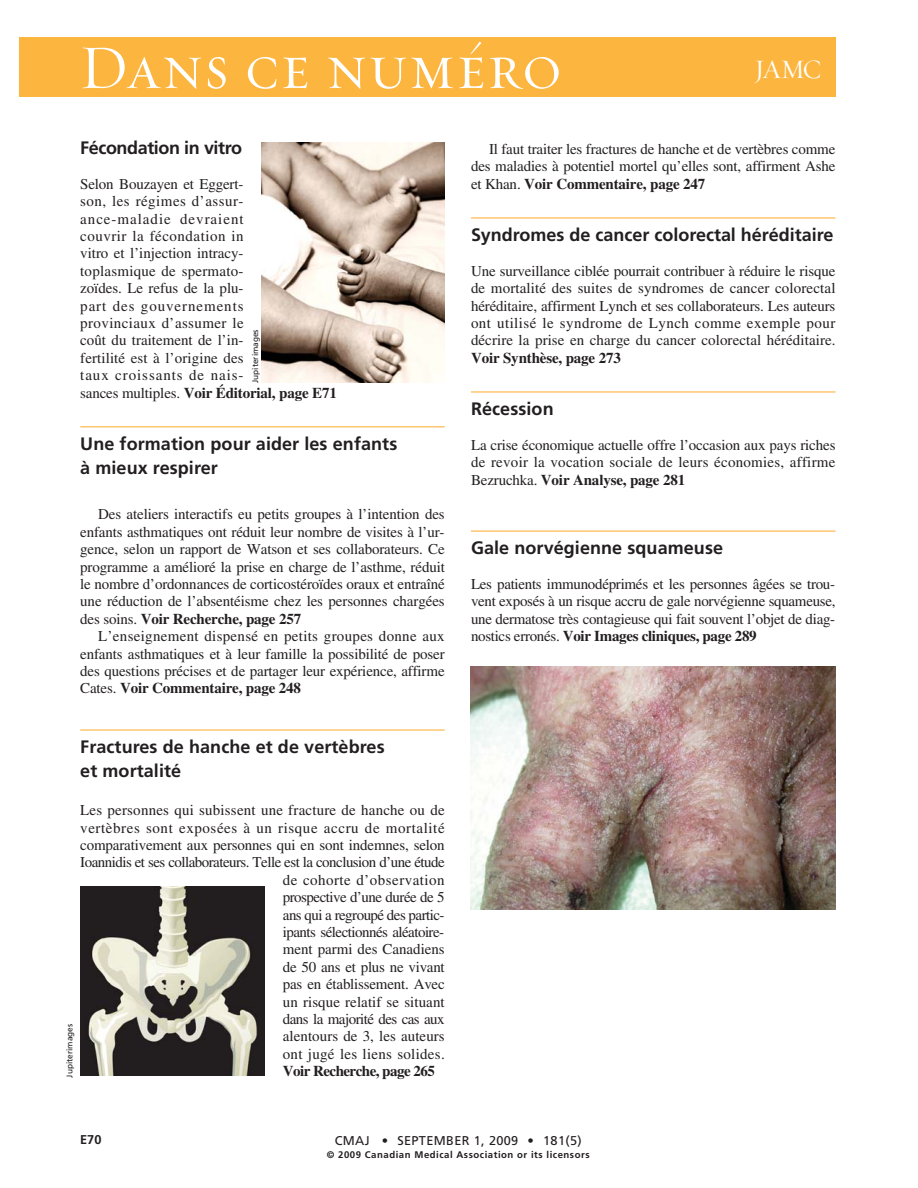
<style>
.page{position:relative;width:918px;height:1188px;background:#fff}
.page>*{position:absolute;margin:0;border:0;box-sizing:border-box;transform-origin:0 0}
.t1{font:63px "Requiem Display HTF Small Caps";letter-spacing:.025em;color:#fff}
.t2{font:27px "Requiem Display HTF Roman";color:#fff}
.t3{font:700 18px/24px "Frutiger";letter-spacing:.005em;color:#231f20}
.t4{font:700 18px "Frutiger";letter-spacing:-.025em;color:#231f20}
.t5{font:15px/17.4px "Times";letter-spacing:-.005em;color:#231f20;text-align:justify}
.t6{font:15px/17.4px "Times";letter-spacing:.015em;color:#231f20}
.t7{font:700 15px "Times";letter-spacing:-.035em;color:#231f20}
.t8{font:700 15px "Times";letter-spacing:-.01em;color:#231f20}
.t9{font:12.75px "Frutiger";letter-spacing:.025em;color:#231f20}
.t10{font:700 12.75px "Frutiger";color:#231f20}
.t11{font:700 9.6px "Frutiger";letter-spacing:.055em;color:#231f20}
.t12{font:8.25px "Frutiger";color:#231f20}
.s1{font-weight:700}
</style>
<div class="page">
<div style="left:20px;top:38px;width:816px;height:60px;background:#fcb53e"></div>
<hr style="left:80px;top:426px;width:365px;height:2px;background:#fec671">
<hr style="left:80px;top:729px;width:365px;height:2px;background:#fec671">
<hr style="left:471px;top:217px;width:365px;height:2px;background:#fec671">
<hr style="left:471px;top:391px;width:365px;height:2px;background:#fec671">
<hr style="left:471px;top:530px;width:365px;height:2px;background:#fec671">
<img style="left:262px;top:143px;width:183px;height:240px">
<img style="left:80px;top:886px;width:185px;height:190px">
<img style="left:471px;top:667px;width:364px;height:243px">
<h1 class="t1" style="left:79px;top:29px;width:484px">Dans ce numéro</h1>
<h2 class="t2" style="left:754px;top:59px;width:69px">JAMC</h2>
<p class="t4" style="left:80px;top:140px;width:163px">Fécondation in vitro</p>
<p class="t6" style="left:80px;top:176px;width:258px">Selon Bouzayen et Eggert-<br>son, les régimes d’assur&shy;ance-maladie devraient<br>couvrir la fécondation in<br>vitro et l’injection intracy-<br>toplasmique de spermato-<br>zoïdes. Le refus de la plu-<br>part des gouvernements<br>provinciaux d’assumer le<br>coût du traitement de l’in-<br>fertilité est à l’origine des<br>taux croissants de nais-<br>sances multiples. <span class="s1">Voir Éditorial, page E71</span></p>
<p class="t3" style="left:80px;top:433px;width:319px">Une formation pour aider les enfants à mieux respirer</p>
<p class="t5" style="left:80px;top:507px;width:366px;text-indent:18px">Des ateliers interactifs eu petits groupes à l’intention des enfants asthmatiques ont réduit leur nombre de visites à l’ur&shy;gence, selon un rapport de Watson et ses collaborateurs. Ce programme a amélioré la prise en charge de l’asthme, réduit le nombre d’ordonnances de corticostéroïdes oraux et entraîné une réduction de l’absentéisme chez les personnes chargées des soins. <span class="s1">Voir Recherche, page 257</span></p>
<p class="t5" style="left:80px;top:629px;width:366px;text-indent:18px">L’enseignement dispensé en petits groupes donne aux enfants asthmatiques et à leur famille la possibilité de poser des questions précises et de partager leur expérience, affirme Cates. <span class="s1">Voir Commentaire, page 248</span></p>
<p class="t12" style="left:252px;top:383px;width:55px;rotate:-90deg">Jupiterimages</p>
<p class="t3" style="left:80px;top:736px;width:306px">Fractures de hanche et de vertèbres et mortalité</p>
<p class="t5" style="left:80px;top:803px;width:366px;text-align:right">Les personnes qui subissent une fracture de hanche ou de vertèbres sont exposées à un risque accru de mortalité comparativement aux personnes qui en sont indemnes, selon Ioannidis et ses collaborateurs. Telle est la conclusion d’une étude de cohorte d’observation<br>prospective d’une durée de 5<br>ans qui a regroupé des partic-<br>ipants sélectionnés aléatoire-<br>ment parmi des Canadiens<br>de 50 ans et plus ne vivant<br>pas en établissement. Avec<br>un risque relatif se situant<br>dans la majorité des cas aux<br>alentours de 3, les auteurs<br>ont jugé les liens solides.</p>
<p class="t7" style="left:283px;top:1066px;width:153px">Voir Recherche, page 265</p>
<p class="t12" style="left:66px;top:1078px;width:55px;rotate:-90deg">Jupiterimages</p>
<p class="t5" style="left:471px;top:142px;width:366px;text-indent:18px">Il faut traiter les fractures de hanche et de vertèbres comme des maladies à potentiel mortel qu’elles sont, affirment Ashe et Khan. <span class="s1">Voir Commentaire, page 247</span></p>
<p class="t3" style="left:471px;top:224px;width:364px">Syndromes de cancer colorectal héréditaire</p>
<p class="t5" style="left:471px;top:263px;width:366px">Une surveillance ciblée pourrait contribuer à réduire le risque de mortalité des suites de syndromes de cancer colorectal héréditaire, affirment Lynch et ses collaborateurs. Les auteurs ont utilisé le syndrome de Lynch comme exemple pour décrire la prise en charge du cancer colorectal héréditaire.</p>
<p class="t8" style="left:471px;top:352px;width:151px">Voir Synthèse, page 273</p>
<p class="t3" style="left:471px;top:398px;width:84px">Récession</p>
<p class="t5" style="left:471px;top:437px;width:366px">La crise économique actuelle offre l’occasion aux pays riches de revoir la vocation sociale de leurs économies, affirme Bezruchka. <span class="s1">Voir Analyse, page 281</span></p>
<p class="t3" style="left:471px;top:538px;width:254px">Gale norvégienne squameuse</p>
<p class="t5" style="left:471px;top:577px;width:366px">Les patients immunodéprimés et les personnes âgées se trou&shy;vent exposés à un risque accru de gale norvégienne squameuse, une dermatose très contagieuse qui fait souvent l’objet de diag&shy;nostics erronés. <span class="s1">Voir Images cliniques, page 289</span></p>
<p class="t10" style="left:80px;top:1134px;width:23px">E70</p>
<p class="t9" style="left:335px;top:1136px;width:248px">CMAJ • SEPTEMBER 1, 2009 • 181(5)</p>
<p class="t11" style="left:327px;top:1151px;width:264px">© 2009 Canadian Medical Association or its licensors</p>
</div>
